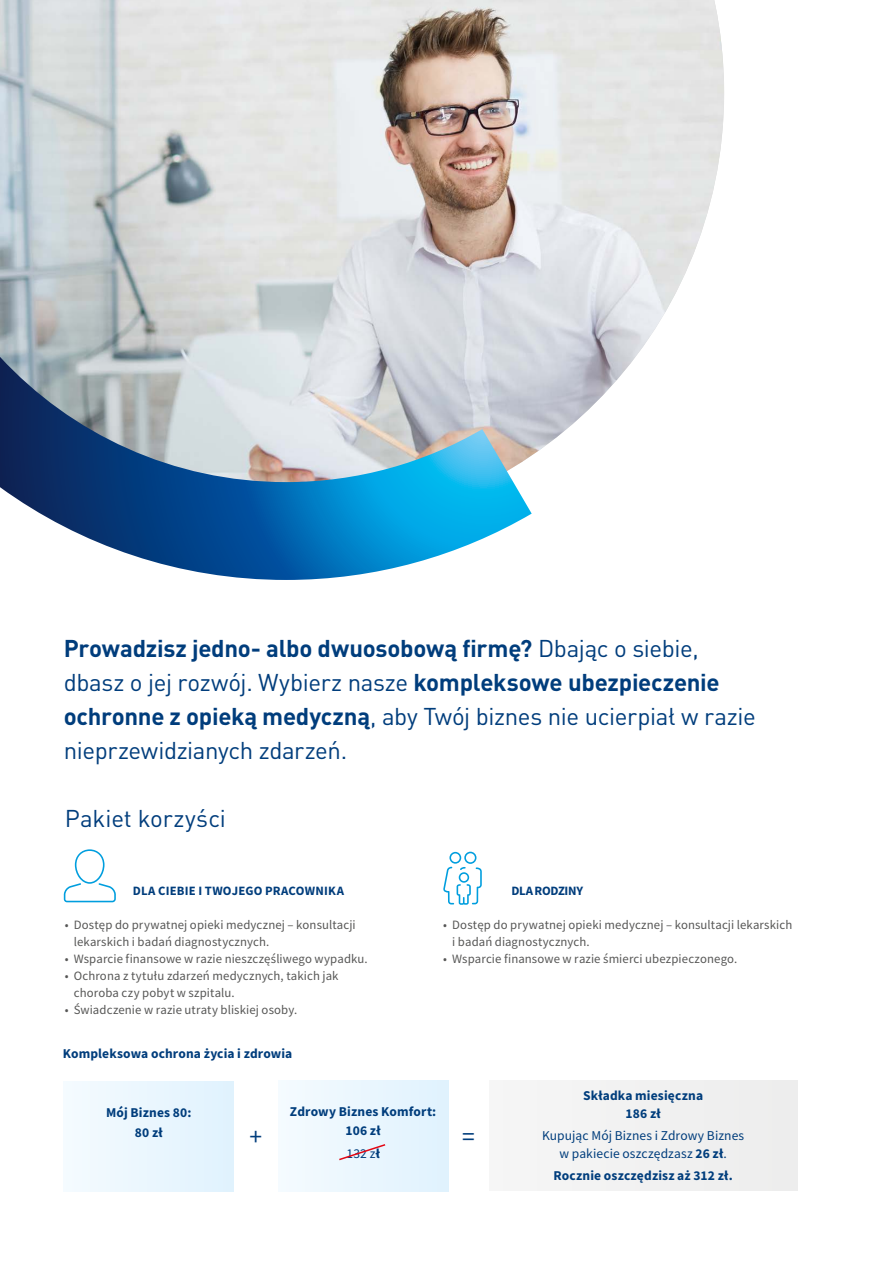
<style>
.page{position:relative;width:893px;height:1263px;background:#fff}
.page>*{position:absolute;margin:0;border:0;box-sizing:border-box;transform-origin:0 0}
.t1{font:25.5px "Source Sans Pro";color:#003d7c}
.t2{font:24px/34px "DIN Pro Pl";letter-spacing:-.015em;color:#003d7c}
.t3{font:700 13.5px/19.5px "Source Sans Pro";letter-spacing:.01em;color:#003d7c;text-align:center}
.t4{font:13.5px/18px "Source Sans Pro";letter-spacing:.005em;color:#003d7c;text-align:center}
.t5{font:12.75px/17px "Source Sans Pro";letter-spacing:.01em;color:#575756}
.t6{font:700 12.75px "Source Sans Pro";letter-spacing:.015em;color:#003d7c}
.t7{font:700 12.75px "Source Sans Pro";letter-spacing:-.025em;color:#003d7c}
.s1{font-weight:700}
</style>
<div class="page">
<img style="left:0;top:0;width:724px;height:455px">
<svg style="left:0;top:357px;width:532px;height:223px;background:#78a3c1"></svg>
<svg style="left:64px;top:849px;width:52px;height:53px"></svg>
<svg style="left:443px;top:852px;width:39px;height:53px"></svg>
<div style="left:64px;top:1081px;width:170px;height:110px;background:#eaf6fe"></div>
<div style="left:278px;top:1080px;width:170px;height:112px;background:#eaf6fe"></div>
<div style="left:489px;top:1081px;width:308px;height:110px;background:#f1f1f1"></div>
<svg style="left:339px;top:1144px;width:47px;height:17px"></svg>
<h2 class="t2" style="left:64px;top:631px;width:693px"><span class="s1">Prowadzisz jedno- albo dwuosobową firmę?</span> Dbając o siebie, dbasz o jej rozwój. Wybierz nasze <span class="s1">kompleksowe ubezpieczenie ochronne z opieką medyczną</span>, aby Twój biznes nie ucierpiał w razie nieprzewidzianych zdarzeń.</h2>
<h2 class="t2" style="left:65px;top:801px;width:163px">Pakiet korzyści</h2>
<p class="t6" style="left:133px;top:882px;width:213px">DLA CIEBIE I TWOJEGO PRACOWNIKA</p>
<p class="t5" style="left:74px;top:916px;width:283px;text-indent:-9px">• Dostęp do prywatnej opieki medycznej – konsultacji lekarskich i badań diagnostycznych.</p>
<p class="t5" style="left:65px;top:950px;width:304px">• Wsparcie finansowe w razie nieszczęśliwego wypadku.</p>
<p class="t5" style="left:74px;top:967px;width:266px;text-indent:-9px">• Ochrona z tytułu zdarzeń medycznych, takich jak choroba czy pobyt w szpitalu.</p>
<p class="t5" style="left:65px;top:1001px;width:234px">• Świadczenie w razie utraty bliskiej osoby.</p>
<p class="t3" style="left:63px;top:1044px;width:231px">Kompleksowa ochrona życia i zdrowia</p>
<p class="t7" style="left:511px;top:882px;width:73px">DLA RODZINY</p>
<p class="t5" style="left:452px;top:916px;width:342px;text-indent:-9px">• Dostęp do prywatnej opieki medycznej – konsultacji lekarskich i badań diagnostycznych.</p>
<p class="t5" style="left:443px;top:950px;width:295px">• Wsparcie finansowe w razie śmierci ubezpieczonego.</p>
<p class="t3" style="left:106px;top:1103px;width:87px">Mój Biznes 80:<br>80 zł</p>
<p class="t3" style="left:290px;top:1101px;width:148px">Zdrowy Biznes Komfort:<br>106 zł</p>
<p class="t4" style="left:346px;top:1144px;width:35px">132 z<span class="s1">ł</span></p>
<h1 class="t1" style="left:250px;top:1120px;width:14px">+</h1>
<h1 class="t1" style="left:462px;top:1120px;width:14px">=</h1>
<p class="t3" style="left:583px;top:1086px;width:121px;line-height:18px">Składka miesięczna<br>186 zł</p>
<p class="t4" style="left:542px;top:1126px;width:204px">Kupując Mój Biznes i Zdrowy Biznes w pakiecie oszczędzasz <span class="s1">26 zł</span>.</p>
<p class="t3" style="left:554px;top:1165px;width:181px">Rocznie oszczędzisz aż 312 zł.</p>
</div>
